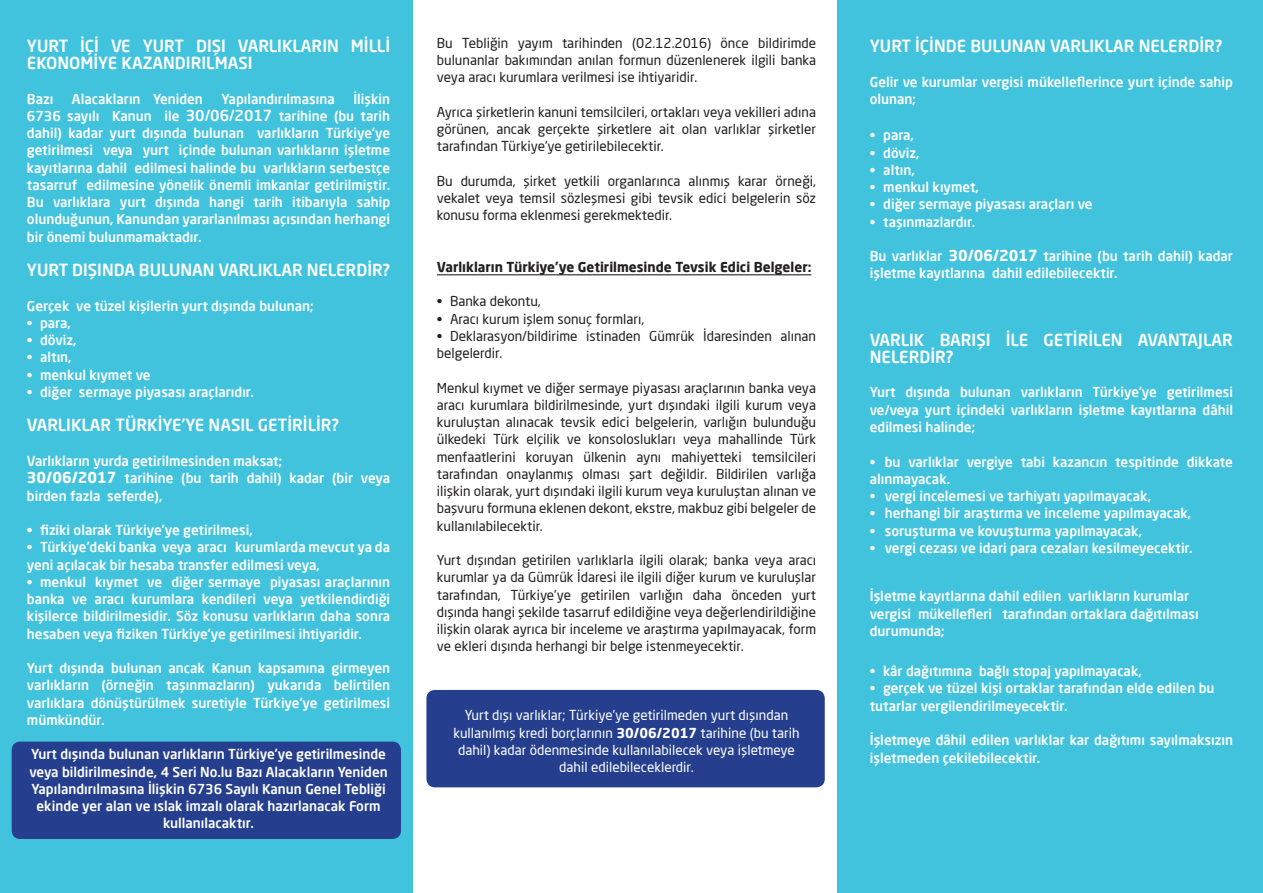
<style>
.page{position:relative;width:1263px;height:893px;background:#fff}
.page>*{position:absolute;margin:0;border:0;box-sizing:border-box;transform-origin:0 0}
.t1{font:500 16.5px/17.2px "Neo Sans Pro";color:#fff}
.t2{font:500 13.5px/17.2px "Neo Sans Pro";color:#fff}
.t3{font:13.5px/17.2px "Neo Sans Pro";color:#231f20;text-align:justify}
.t4{font:13.5px/17.2px "Neo Sans Pro";color:#fff;text-align:center}
.t5{font:700 13.5px "Neo Sans Pro";color:#231f20}
.s1{font-size:15px}
.s2{font-weight:700;font-size:15px}
.s3{font-weight:700}
</style>
<div class="page">
<div style="left:0;top:0;width:412px;height:893px;background:#41c3de"></div>
<div style="left:838px;top:0;width:425px;height:893px;background:#41c3de"></div>
<div style="left:12px;top:741px;width:389px;height:98px;background:#253f8e;border-radius:9px"></div>
<div style="left:426px;top:690px;width:399px;height:97px;background:#253f8e;border-radius:9px"></div>
<hr style="left:437px;top:274px;width:374px;height:1px;background:#231f20">
<p class="t1" style="left:27px;top:37px;width:365px">YURT İÇİ VE YURT DIŞI VARLIKLARIN MİLLİ<br>EKONOMİYE KAZANDIRILMASI</p>
<p class="t2" style="left:27px;top:90px;width:28px">Bazı</p>
<p class="t2" style="left:72px;top:90px;width:132px">Alacakların Yeniden</p>
<p class="t2" style="left:222px;top:90px;width:115px">Yapılandırılmasına</p>
<p class="t2" style="left:27px;top:90px;width:365px;text-align:justify;text-indent:326px">İlişkin 6736 sayılı Kanun ile <span class="s1">30/06/2017</span> tarihine (bu tarih dahil) kadar yurt dışında bulunan varlıkların Türkiye’ye getirilmesi veya yurt içinde bulunan varlıkların işletme kayıtlarına dahil edilmesi halinde bu varlıkların serbestçe tasarruf edilmesine yönelik önemli imkanlar getirilmiştir.<br>Bu varlıklara yurt dışında hangi tarih itibarıyla sahip olunduğunun, Kanundan yararlanılması açısından herhangi bir önemi bulunmamaktadır.</p>
<p class="t1" style="left:27px;top:261px;width:365px">YURT DIŞINDA BULUNAN VARLIKLAR NELERDİR?</p>
<p class="t2" style="left:27px;top:297px;width:288px">Gerçek ve tüzel kişilerin yurt dışında bulunan;</p>
<p class="t2" style="left:27px;top:314px;width:45px">• para,</p>
<p class="t2" style="left:27px;top:331px;width:51px">• döviz,</p>
<p class="t2" style="left:27px;top:349px;width:46px">• altın,</p>
<p class="t2" style="left:27px;top:366px;width:125px">• menkul kıymet ve</p>
<p class="t2" style="left:27px;top:383px;width:229px">• diğer sermaye piyasası araçlarıdır.</p>
<p class="t1" style="left:27px;top:416px;width:313px">VARLIKLAR TÜRKİYE’YE NASIL GETİRİLİR?</p>
<p class="t2" style="left:27px;top:452px;width:365px">Varlıkların yurda getirilmesinden maksat;<br><span class="s2">30/06/2017</span> tarihine (bu tarih dahil) kadar (bir veya birden fazla seferde),</p>
<p class="t2" style="left:27px;top:521px;width:227px">• fiziki olarak Türkiye’ye getirilmesi,</p>
<p class="t2" style="left:27px;top:538px;width:365px">• Türkiye’deki banka veya aracı kurumlarda mevcut ya da yeni açılacak bir hesaba transfer edilmesi veya,</p>
<p class="t2" style="left:27px;top:573px;width:365px;text-align:justify">• menkul kıymet ve diğer sermaye piyasası araçlarının banka ve aracı kurumlara kendileri veya yetkilendirdiği kişilerce bildirilmesidir. Söz konusu varlıkların daha sonra hesaben veya fiziken Türkiye’ye getirilmesi ihtiyaridir.</p>
<p class="t2" style="left:27px;top:659px;width:365px;text-align:justify">Yurt dışında bulunan ancak Kanun kapsamına girmeyen varlıkların (örneğin taşınmazların) yukarıda belirtilen varlıklara dönüştürülmek suretiyle Türkiye’ye getirilmesi mümkündür.</p>
<p class="t2" style="left:29px;top:745px;width:360px;text-align:center">Yurt dışında bulunan varlıkların Türkiye’ye getirilmesinde veya bildirilmesinde, 4 Seri No.lu Bazı Alacakların Yeniden Yapılandırılmasına İlişkin 6736 Sayılı Kanun Genel Tebliği ekinde yer alan ve ıslak imzalı olarak hazırlanacak Form kullanılacaktır.</p>
<p class="t3" style="left:437px;top:34px;width:381px">Bu Tebliğin yayım tarihinden (02.12.2016) önce bildirimde bulunanlar bakımından anılan formun düzenlenerek ilgili banka veya aracı kurumlara verilmesi ise ihtiyaridir.</p>
<p class="t3" style="left:437px;top:103px;width:381px">Ayrıca şirketlerin kanuni temsilcileri, ortakları veya vekilleri adına görünen, ancak gerçekte şirketlere ait olan varlıklar şirketler tarafından Türkiye’ye getirilebilecektir.</p>
<p class="t3" style="left:437px;top:172px;width:381px">Bu durumda, şirket yetkili organlarınca alınmış karar örneği, vekalet veya temsil sözleşmesi gibi tevsik edici belgelerin söz konusu forma eklenmesi gerekmektedir.</p>
<p class="t5" style="left:437px;top:258px;width:376px">Varlıkların Türkiye’ye Getirilmesinde Tevsik Edici Belgeler:</p>
<p class="t3" style="left:437px;top:293px;width:105px">• Banka dekontu,</p>
<p class="t3" style="left:437px;top:310px;width:209px">• Aracı kurum işlem sonuç formları,</p>
<p class="t3" style="left:437px;top:327px;width:381px">• Deklarasyon/bildirime istinaden Gümrük İdaresinden alınan belgelerdir.</p>
<p class="t3" style="left:437px;top:379px;width:381px">Menkul kıymet ve diğer sermaye piyasası araçlarının banka veya aracı kurumlara bildirilmesinde, yurt dışındaki ilgili kurum veya kuruluştan alınacak tevsik edici belgelerin, varlığın bulunduğu ülkedeki Türk elçilik ve konsoloslukları veya mahallinde Türk menfaatlerini koruyan ülkenin aynı mahiyetteki temsilcileri tarafından onaylanmış olması şart değildir. Bildirilen varlığa ilişkin olarak, yurt dışındaki ilgili kurum veya kuruluştan alınan ve başvuru formuna eklenen dekont, ekstre, makbuz gibi belgeler de kullanılabilecektir.</p>
<p class="t3" style="left:437px;top:551px;width:381px">Yurt dışından getirilen varlıklarla ilgili olarak; banka veya aracı kurumlar ya da Gümrük İdaresi ile ilgili diğer kurum ve kuruluşlar tarafından, Türkiye’ye getirilen varlığın daha önceden yurt dışında hangi şekilde tasarruf edildiğine veya değerlendirildiğine ilişkin olarak ayrıca bir inceleme ve araştırma yapılmayacak, form ve ekleri dışında herhangi bir belge istenmeyecektir.</p>
<p class="t4" style="left:453px;top:707px;width:348px">Yurt dışı varlıklar; Türkiye’ye getirilmeden yurt dışından kullanılmış kredi borçlarının <span class="s3">30/06/2017</span> tarihine (bu tarih dahil) kadar ödenmesinde kullanılabilecek veya işletmeye dahil edilebileceklerdir.</p>
<p class="t1" style="left:870px;top:37px;width:354px">YURT İÇİNDE BULUNAN VARLIKLAR NELERDİR?</p>
<p class="t2" style="left:870px;top:73px;width:365px">Gelir ve kurumlar vergisi mükelleflerince yurt içinde sahip olunan;</p>
<p class="t2" style="left:870px;top:127px;width:46px">• para,</p>
<p class="t2" style="left:870px;top:144px;width:51px">• döviz,</p>
<p class="t2" style="left:870px;top:161px;width:47px">• altın,</p>
<p class="t2" style="left:870px;top:178px;width:111px">• menkul kıymet,</p>
<p class="t2" style="left:870px;top:196px;width:224px">• diğer sermaye piyasası araçları ve</p>
<p class="t2" style="left:870px;top:213px;width:107px">• taşınmazlardır.</p>
<p class="t2" style="left:870px;top:247px;width:365px">Bu varlıklar <span class="s2">30/06/2017</span> tarihine (bu tarih dahil) kadar işletme kayıtlarına dahil edilebilecektir.</p>
<p class="t1" style="left:870px;top:330px;width:365px">VARLIK BARIŞI İLE GETİRİLEN AVANTAJLAR<br>NELERDİR?</p>
<p class="t2" style="left:870px;top:383px;width:365px;text-align:justify">Yurt dışında bulunan varlıkların Türkiye’ye getirilmesi ve/veya yurt içindeki varlıkların işletme kayıtlarına dâhil edilmesi halinde;</p>
<p class="t2" style="left:870px;top:453px;width:365px">• bu varlıklar vergiye tabi kazancın tespitinde dikkate alınmayacak.</p>
<p class="t2" style="left:870px;top:487px;width:283px">• vergi incelemesi ve tarhiyatı yapılmayacak,</p>
<p class="t2" style="left:870px;top:504px;width:323px">• herhangi bir araştırma ve inceleme yapılmayacak,</p>
<p class="t2" style="left:870px;top:522px;width:274px">• soruşturma ve kovuşturma yapılmayacak,</p>
<p class="t2" style="left:870px;top:539px;width:324px">• vergi cezası ve idari para cezaları kesilmeyecektir.</p>
<p class="t2" style="left:870px;top:587px;width:330px">İşletme kayıtlarına dahil edilen varlıkların kurumlar vergisi mükellefleri tarafından ortaklara dağıtılması durumunda;</p>
<p class="t2" style="left:870px;top:662px;width:274px">• kâr dağıtımına bağlı stopaj yapılmayacak,</p>
<p class="t2" style="left:870px;top:680px;width:346px">• gerçek ve tüzel kişi ortaklar tarafından elde edilen bu tutarlar vergilendirilmeyecektir.</p>
<p class="t2" style="left:870px;top:731px;width:365px">İşletmeye dâhil edilen varlıklar kar dağıtımı sayılmaksızın işletmeden çekilebilecektir.</p>
</div>
